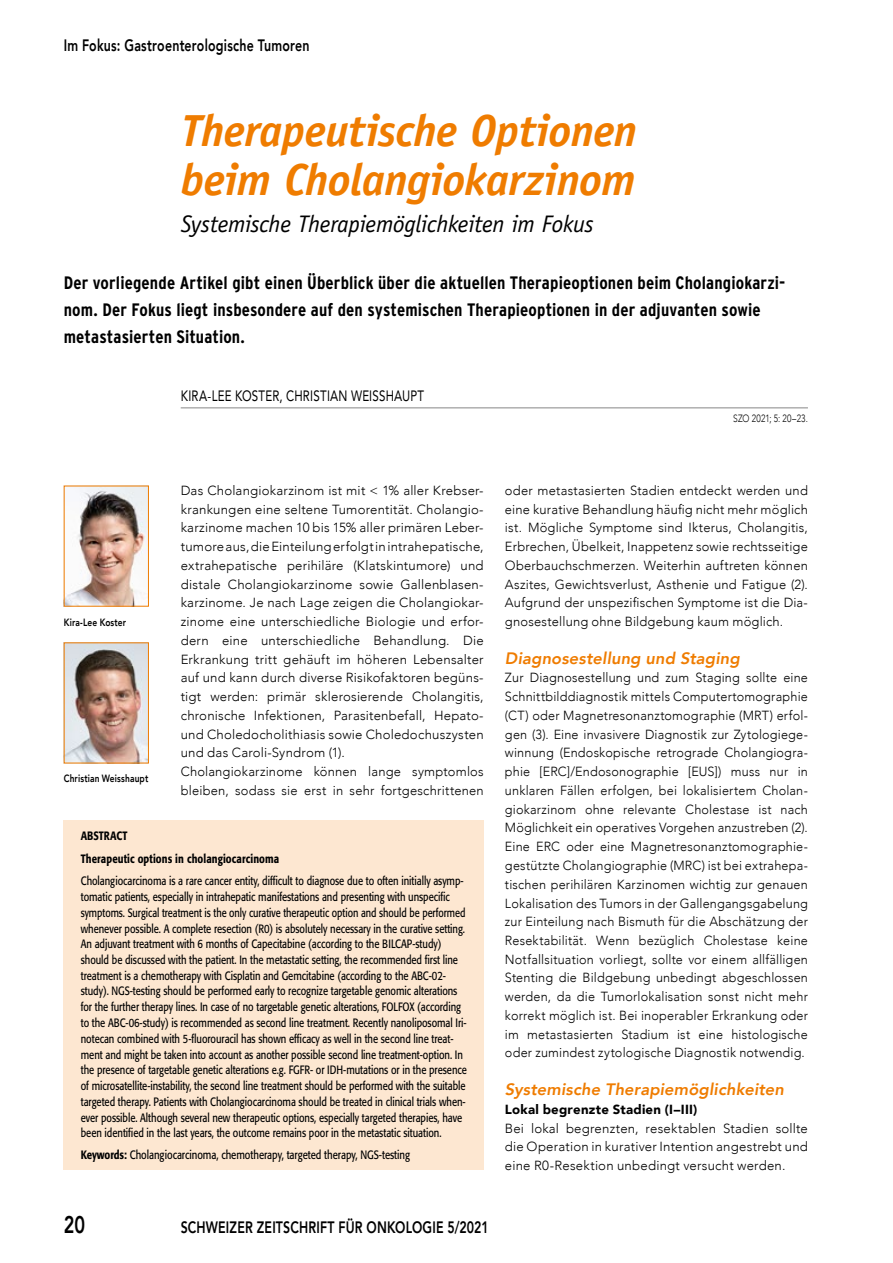
<style>
.page{position:relative;width:893px;height:1263px;background:#fff}
.page>*{position:absolute;margin:0;border:0;box-sizing:border-box;transform-origin:0 0}
.t1{font:italic 700 45px/49.5px "Officina Sans";letter-spacing:-.01em;color:#ef7c00}
.t2{font:italic 24px "Officina Sans";letter-spacing:-.01em;color:#000}
.t3{font:800 24px "Avenir";color:#000;scale:.75 1}
.t4{font:700 condensed 18px/27px "Interstate";letter-spacing:.01em;color:#000}
.t5{font:800 16.5px "Avenir";letter-spacing:.015em;color:#000;scale:.75 1}
.t6{font:italic 800 16.5px "Avenir";letter-spacing:.01em;color:#ef7c00}
.t7{font:15px "Avenir";letter-spacing:.02em;color:#000;scale:.77 1}
.t8{font:300 13.2px/18.8px "Avenir";letter-spacing:.015em;color:#000;text-align:justify}
.t9{font:300 13.2px/18.8px "Avenir";letter-spacing:.015em;color:#000;text-align:justify;scale:.96 1}
.t10{font:900 13.2px "Avenir";letter-spacing:.015em;color:#000}
.t11{font:12px/15.8px "Formata";letter-spacing:-.005em;color:#000;scale:.79 1}
.t12{font:12px "Formata";letter-spacing:-.005em;color:#000;scale:.8 1}
.t13{font:500 12px/23px "Formata";letter-spacing:.01em;color:#000;scale:.8 1}
.t14{font:800 10.5px "Avenir";letter-spacing:.015em;color:#000;scale:.8 1}
.t15{font:300 10.5px "Avenir";letter-spacing:.025em;color:#000;scale:.8 1}
.s1{font-weight:500}
</style>
<div class="page">
<hr style="left:181px;top:408px;width:627px;height:1px;background:#868786">
<img style="left:66px;top:488px;width:81px;height:117px">
<div style="left:64px;top:486px;width:85px;height:121px;border:1px solid #ef7c00"></div>
<img style="left:66px;top:644px;width:81px;height:117px">
<div style="left:64px;top:642px;width:85px;height:121px;border:1px solid #ef7c00"></div>
<div style="left:64px;top:820px;width:420px;height:350px;background:#fde7d1"></div>
<h3 class="t5" style="left:64px;top:32px;width:329px">Im Fokus: Gastroenterologische Tumoren</h3>
<h1 class="t1" style="left:181px;top:106px;width:458px">Therapeutische Optionen beim Cholangiokarzinom</h1>
<h2 class="t2" style="left:181px;top:210px;width:415px">Systemische Therapiemöglichkeiten im Fokus</h2>
<h3 class="t4" style="left:64px;top:269px;width:723px">Der vorliegende Artikel gibt einen Überblick über die aktuellen Therapieoptionen beim Cholangiokarzi&shy;nom. Der Fokus liegt insbesondere auf den systemischen Therapieoptionen in der adjuvanten sowie metastasierten Situation.</h3>
<p class="t7" style="left:181px;top:384px;width:318px">KIRA-LEE KOSTER, CHRISTIAN WEISSHAUPT</p>
<p class="t15" style="left:733px;top:413px;width:95px">SZO 2021; 5: 20–23.</p>
<p class="t8" style="left:181px;top:481px;width:304px;text-align:left">Das Cholangiokarzinom ist mit &lt; 1% aller Krebser&shy;krankungen eine seltene Tumorentität. Cholangio&shy;karzinome machen 10 bis 15% aller primären Leber&shy;tumore aus, die Einteilung erfolgt in intrahepatische, extrahepatische perihiläre (Klatskintumore) und distale Cholangiokarzinome sowie Gallenblasen&shy;karzinome. Je nach Lage zeigen die Cholangiokar&shy;zinome eine unterschiedliche Biologie und erfor&shy;dern eine unterschiedliche Behandlung. Die Erkrankung tritt gehäuft im höheren Lebensalter auf und kann durch diverse Risikofaktoren begüns&shy;tigt werden: primär sklerosierende Cholangitis, chronische Infektionen, Parasitenbefall, Hepato&shy;und Choledocholithiasis sowie Choledochuszysten und das Caroli-Syndrom (1).<br>Cholangiokarzinome können lange symptomlos bleiben, sodass sie erst in sehr fortgeschrittenen</p>
<p class="t8" style="left:505px;top:481px;width:304px">oder metastasierten Stadien entdeckt werden und eine kurative Behandlung häufig nicht mehr möglich ist. Mögliche Symptome sind Ikterus, Cholangitis, Erbrechen, Übelkeit, Inappetenz sowie rechtsseitige Oberbauchschmerzen. Weiterhin auftreten können Aszites, Gewichtsverlust, Asthenie und Fatigue (2).<br>Aufgrund der unspezifischen Symptome ist die Dia&shy;gnosestellung ohne Bildgebung kaum möglich.</p>
<p class="t14" style="left:64px;top:614px;width:79px">Kira-Lee Koster</p>
<h3 class="t6" style="left:505px;top:648px;width:236px">Diagnosestellung und Staging</h3>
<p class="t9" style="left:505px;top:668px;width:317px">Zur Diagnosestellung und zum Staging sollte eine Schnittbilddiagnostik mittels Computertomographie (CT) oder Magnetresonanztomographie (MRT) erfol&shy;gen (3). Eine invasivere Diagnostik zur Zytologiege&shy;winnung (Endoskopische retrograde Cholangiogra&shy;phie [ERC]/Endosonographie [EUS]) muss nur in unklaren Fällen erfolgen, bei lokalisiertem Cholan&shy;giokarzinom ohne relevante Cholestase ist nach Möglichkeit ein operatives Vorgehen anzustreben (2).<br>Eine ERC oder eine Magnetresonanztomographie&shy;gestützte Cholangiographie (MRC) ist bei extrahepa&shy;tischen perihilären Karzinomen wichtig zur genauen Lokalisation des Tumors in der Gallengangsgabelung zur Einteilung nach Bismuth für die Abschätzung der Resektabilität. Wenn bezüglich Cholestase keine Notfallsituation vorliegt, sollte vor einem allfälligen Stenting die Bildgebung unbedingt abgeschlossen werden, da die Tumorlokalisation sonst nicht mehr korrekt möglich ist. Bei inoperabler Erkrankung oder im metastasierten Stadium ist eine histologische oder zumindest zytologische Diagnostik notwendig.</p>
<h3 class="t6" style="left:505px;top:1079px;width:280px">Systemische Therapiemöglichkeiten</h3>
<p class="t10" style="left:505px;top:1098px;width:194px">Lokal begrenzte Stadien (I–III)</p>
<p class="t8" style="left:505px;top:1118px;width:304px">Bei lokal begrenzten, resektablen Stadien sollte die Operation in kurativer Intention angestrebt und eine R0-Resektion unbedingt versucht werden.</p>
<p class="t14" style="left:64px;top:771px;width:107px">Christian Weisshaupt</p>
<p class="t13" style="left:81px;top:824px;width:250px">ABSTRACT<br>Therapeutic options in cholangiocarcinoma</p>
<p class="t11" style="left:81px;top:873px;width:490px">Cholangiocarcinoma is a rare cancer entity, difficult to diagnose due to often initially asymp&shy;tomatic patients, especially in intrahepatic manifestations and presenting with unspecific symptoms. Surgical treatment is the only curative therapeutic option and should be performed whenever possible. A complete resection (R0) is absolutely necessary in the curative setting.<br>An adjuvant treatment with 6 months of Capecitabine (according to the BILCAP-study) should be discussed with the patient. In the metastatic setting, the recommended first line treatment is a chemotherapy with Cisplatin and Gemcitabine (according to the ABC-02- study). NGS-testing should be performed early to recognize targetable genomic alterations for the further therapy lines. In case of no targetable genetic alterations, FOLFOX (according to the ABC-06-study) is recommended as second line treatment. Recently nanoliposomal Iri&shy;notecan combined with 5-fluorouracil has shown efficacy as well in the second line treat&shy;ment and might be taken into account as another possible second line treatment-option. In the presence of targetable genetic alterations e.g. FGFR- or IDH-mutations or in the presence of microsatellite-instability, the second line treatment should be performed with the suitable targeted therapy. Patients with Cholangiocarcinoma should be treated in clinical trials when&shy;ever possible. Although several new therapeutic options, especially targeted therapies, have been identified in the last years, the outcome remains poor in the metastatic situation.</p>
<p class="t12" style="left:81px;top:1148px;width:413px"><span class="s1">Keywords:</span> Cholangiocarcinoma, chemotherapy, targeted therapy, NGS-testing</p>
<h2 class="t3" style="left:64px;top:1206px;width:30px">20</h2>
<h3 class="t5" style="left:181px;top:1214px;width:412px">SCHWEIZER ZEITSCHRIFT FÜR ONKOLOGIE 5/2021</h3>
</div>
